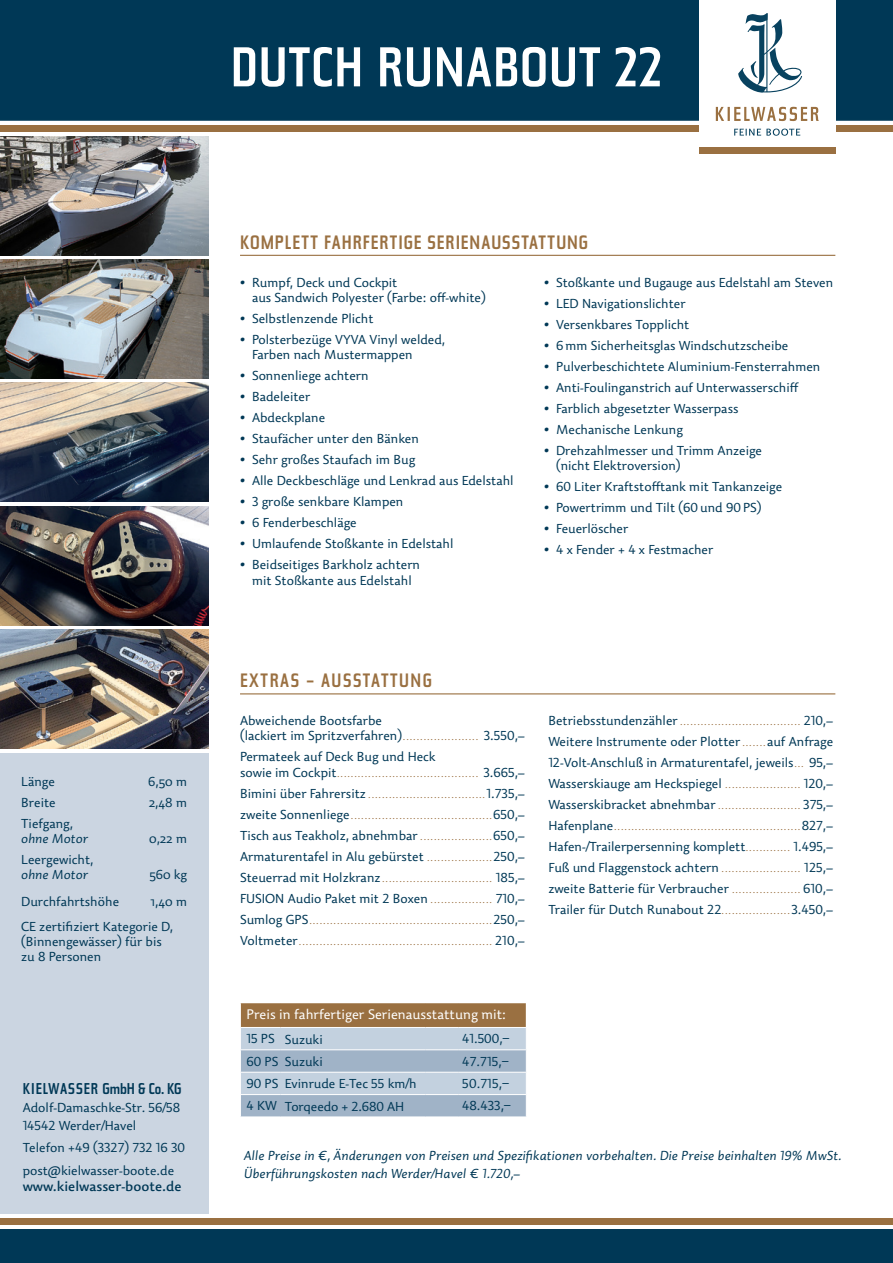
<style>
.page{position:relative;width:893px;height:1263px;background:#fff}
.page>*{position:absolute;margin:0;border:0;box-sizing:border-box;transform-origin:0 0}
.t1{font:500 expanded 56.25px "Tasse";letter-spacing:.02em;color:#fff}
.t2{font:500 expanded 19.5px "Tasse";letter-spacing:.055em;color:#9a7041}
.t3{font:500 expanded 19.5px "Tasse";letter-spacing:.08em;color:#9a7041}
.t4{font:500 expanded 15.75px "Tasse";letter-spacing:.04em;color:#003856}
.t5{font:300 13.5px "Dederon SLOT";color:#fff}
.t6{font:500 13.5px "Dederon SDOT";color:#003856}
.t7{font:300 12.75px/21px "Dederon SLOT";color:#003856}
.t8{font:italic 300 12.75px/18px "Dederon SLOT";color:#003856}
.t9{font:300 9px "Dederon SLOT";color:#9a7041}
.s1{font-size:9px;color:#9a7041}
.s2{font-size:12.75px;color:#003856}
</style>
<div class="page">
<div style="left:0;top:125px;width:893px;height:7px;background:#9a7041"></div>
<div style="left:0;top:0;width:893px;height:121px;background:#003856"></div>
<div style="left:0;top:1229px;width:893px;height:34px;background:#003856"></div>
<div style="left:0;top:1218px;width:893px;height:7px;background:#9a7041"></div>
<div style="left:699px;top:0;width:136px;height:154px;background:#9a7041"></div>
<div style="left:699px;top:0;width:136px;height:147px;background:#fff"></div>
<svg style="left:716px;top:107px;width:103px;height:14px"></svg>
<svg style="left:734px;top:129px;width:66px;height:7px"></svg>
<svg style="left:738px;top:13px;width:64px;height:80px"></svg>
<div style="left:0;top:753px;width:208px;height:461px;background:#cbd5e1"></div>
<svg style="left:240px;top:1003px;width:286px;height:113px;background:#b0b3b6"></svg>
<hr style="left:240px;top:693px;width:595px;height:1px;background:#9a7041">
<hr style="left:240px;top:255px;width:595px;height:1px;background:#9a7041">
<img style="left:0;top:259px;width:208px;height:119px">
<img style="left:0;top:629px;width:208px;height:119px">
<img style="left:0;top:506px;width:208px;height:119px">
<img style="left:0;top:136px;width:208px;height:119px">
<img style="left:0;top:383px;width:208px;height:119px">
<h1 class="t1" style="left:231px;top:36px;width:433px">DUTCH RUNABOUT 22</h1>
<p class="t7" style="left:21px;top:771px;width:35px">Länge</p>
<p class="t7" style="left:148px;top:771px;width:40px">6,50 m</p>
<p class="t7" style="left:21px;top:792px;width:36px">Breite</p>
<p class="t7" style="left:149px;top:792px;width:40px">2,48 m</p>
<p class="t7" style="left:21px;top:813px;width:53px">Tiefgang,</p>
<p class="t8" style="left:21px;top:830px;width:68px">ohne Motor</p>
<p class="t7" style="left:149px;top:828px;width:39px">0,22 m</p>
<p class="t7" style="left:21px;top:849px;width:74px">Leergewicht,</p>
<p class="t8" style="left:21px;top:866px;width:68px">ohne Motor</p>
<p class="t7" style="left:149px;top:864px;width:39px">560 kg</p>
<p class="t7" style="left:21px;top:891px;width:99px">Durchfahrtshöhe</p>
<p class="t7" style="left:21px;top:890px;width:167px;line-height:24.3px;text-indent:129px">1,40 m<br>CE zertifiziert Kategorie D,</p>
<p class="t7" style="left:21px;top:934px;width:142px;line-height:15.3px">(Binnengewässer) für bis zu 8 Personen</p>
<p class="t4" style="left:23px;top:1080px;width:160px">KIELWASSER GmbH &amp; Co. KG</p>
<p class="t7" style="left:23px;top:1098px;width:159px;line-height:18px">Adolf-Damaschke-Str. 56/58<br>14542 Werder/Havel</p>
<p class="t7" style="left:23px;top:1137px;width:164px;line-height:22.5px">Telefon +49 (3327) 732 16 30 post@kielwasser-boote.de</p>
<p class="t6" style="left:23px;top:1178px;width:160px">www.kielwasser-boote.de</p>
<h2 class="t2" style="left:240px;top:232px;width:349px">KOMPLETT FAHRFERTIGE SERIENAUSSTATTUNG</h2>
<p class="t7" style="left:252px;top:275px;width:235px;line-height:15.3px;text-indent:-12px">• Rumpf, Deck und Cockpit<br>aus Sandwich Polyester (Farbe: off-white)</p>
<p class="t7" style="left:240px;top:308px;width:135px">• Selbstlenzende Plicht</p>
<p class="t7" style="left:252px;top:332px;width:195px;line-height:15.3px;text-indent:-12px">• Polsterbezüge VYVA Vinyl welded,<br>Farben nach Mustermappen</p>
<p class="t7" style="left:240px;top:365px;width:130px">• Sonnenliege achtern</p>
<p class="t7" style="left:240px;top:386px;width:72px">• Badeleiter</p>
<p class="t7" style="left:240px;top:407px;width:87px">• Abdeckplane</p>
<p class="t7" style="left:240px;top:428px;width:180px">• Staufächer unter den Bänken</p>
<p class="t7" style="left:240px;top:449px;width:177px">• Sehr großes Staufach im Bug</p>
<p class="t7" style="left:240px;top:470px;width:275px">• Alle Deckbeschläge und Lenkrad aus Edelstahl</p>
<p class="t7" style="left:240px;top:491px;width:165px">• 3 große senkbare Klampen</p>
<p class="t7" style="left:240px;top:512px;width:118px">• 6 Fenderbeschläge</p>
<p class="t7" style="left:240px;top:533px;width:215px">• Umlaufende Stoßkante in Edelstahl</p>
<p class="t7" style="left:240px;top:557px;width:182px;line-height:15.3px;text-align:center">• Beidseitiges Barkholz achtern mit Stoßkante aus Edelstahl</p>
<p class="t7" style="left:544px;top:272px;width:291px">• Stoßkante und Bugauge aus Edelstahl am Steven</p>
<p class="t7" style="left:544px;top:293px;width:143px">• LED Navigationslichter</p>
<p class="t7" style="left:544px;top:314px;width:147px">• Versenkbares Topplicht</p>
<p class="t7" style="left:544px;top:335px;width:246px">• 6 mm Sicherheitsglas Windschutzscheibe</p>
<p class="t7" style="left:544px;top:356px;width:278px">• Pulverbeschichtete Aluminium-Fensterrahmen</p>
<p class="t7" style="left:544px;top:377px;width:256px">• Anti-Foulinganstrich auf Unterwasserschiff</p>
<p class="t7" style="left:544px;top:398px;width:196px">• Farblich abgesetzter Wasserpass</p>
<p class="t7" style="left:544px;top:419px;width:140px">• Mechanische Lenkung</p>
<p class="t7" style="left:556px;top:443px;width:207px;line-height:15.3px;text-indent:-12px">• Drehzahlmesser und Trimm Anzeige (nicht Elektroversion)</p>
<p class="t7" style="left:544px;top:476px;width:240px">• 60 Liter Kraftstofftank mit Tankanzeige</p>
<p class="t7" style="left:544px;top:497px;width:219px">• Powertrimm und Tilt (60 und 90 PS)</p>
<p class="t7" style="left:544px;top:518px;width:86px">• Feuerlöscher</p>
<p class="t7" style="left:544px;top:539px;width:171px">• 4 x Fender + 4 x Festmacher</p>
<h2 class="t3" style="left:240px;top:670px;width:193px">EXTRAS – AUSSTATTUNG</h2>
<p class="t7" style="left:240px;top:713px;width:286px;line-height:15.3px">Abweichende Bootsfarbe<br>(lackiert im Spritzverfahren)<span class="s1">......................</span> 3.550,–</p>
<p class="t7" style="left:240px;top:746px;width:197px">Permateek auf Deck Bug und Heck</p>
<p class="t9" style="left:240px;top:768px;width:286px"><span class="s2">sowie im Cockpit</span>......................................... <span class="s2">3.665,–</span></p>
<p class="t9" style="left:240px;top:789px;width:286px"><span class="s2">Bimini über Fahrersitz</span> ..................................<span class="s2">1.735,–</span></p>
<p class="t9" style="left:240px;top:810px;width:286px"><span class="s2">zweite Sonnenliege</span>.........................................<span class="s2">650,–</span></p>
<p class="t7" style="left:240px;top:825px;width:286px">Tisch aus Teakholz, abnehmbar <span class="s1">.....................</span>650,–<br>Armaturentafel in Alu gebürstet <span class="s1">...................</span>250,–</p>
<p class="t9" style="left:240px;top:873px;width:286px"><span class="s2">Steuerrad mit Holzkranz</span>................................ <span class="s2">185,–</span></p>
<p class="t7" style="left:240px;top:888px;width:286px">FUSION Audio Paket mit 2 Boxen <span class="s1">..................</span> 710,–</p>
<p class="t9" style="left:240px;top:915px;width:286px"><span class="s2">Sumlog GPS</span>.....................................................<span class="s2">250,–</span></p>
<p class="t9" style="left:240px;top:936px;width:286px"><span class="s2">Voltmeter</span>........................................................ <span class="s2">210,–</span></p>
<p class="t9" style="left:548px;top:716px;width:286px"><span class="s2">Betriebsstundenzähler</span> ................................... <span class="s2">210,–</span></p>
<p class="t7" style="left:548px;top:731px;width:286px;text-align:justify">Weitere Instrumente oder Plotter <span class="s1">.......</span>auf Anfrage 12-Volt-Anschluß in Armaturentafel, jeweils<span class="s1">...</span> 95,– Wasserskiauge am Heckspiegel <span class="s1">......................</span> 120,– Wasserskibracket abnehmbar <span class="s1">........................</span> 375,–</p>
<p class="t9" style="left:548px;top:821px;width:286px"><span class="s2">Hafenplane</span>......................................................<span class="s2">827,–</span></p>
<p class="t7" style="left:548px;top:836px;width:286px;text-align:justify">Hafen-/Trailerpersenning komplett<span class="s1">.............</span> 1.495,– Fuß und Flaggenstock achtern <span class="s1">.......................</span> 125,– zweite Batterie für Verbraucher <span class="s1">....................</span> 610,– Trailer für Dutch Runabout 22<span class="s1">....................</span> 3.450,–</p>
<p class="t5" style="left:246px;top:1006px;width:261px">Preis in fahrfertiger Serienausstattung mit:</p>
<p class="t7" style="left:246px;top:1029px;width:78px">15 PS Suzuki</p>
<p class="t7" style="left:462px;top:1028px;width:49px">41.500,–</p>
<p class="t7" style="left:246px;top:1051px;width:78px">60 PS Suzuki</p>
<p class="t7" style="left:462px;top:1051px;width:48px">47.715,–</p>
<p class="t7" style="left:246px;top:1073px;width:172px">90 PS Evinrude E-Tec 55 km/h</p>
<p class="t7" style="left:462px;top:1073px;width:48px">50.715,–</p>
<p class="t7" style="left:246px;top:1096px;width:159px">4 KW Torqeedo + 2.680 AH</p>
<p class="t7" style="left:462px;top:1095px;width:50px">48.433,–</p>
<p class="t8" style="left:244px;top:1147px;width:599px">Alle Preise in €, Änderungen von Preisen und Spezifikationen vorbehalten. Die Preise beinhalten 19% MwSt.<br>Überführungskosten nach Werder/Havel € 1.720,–</p>
</div>
